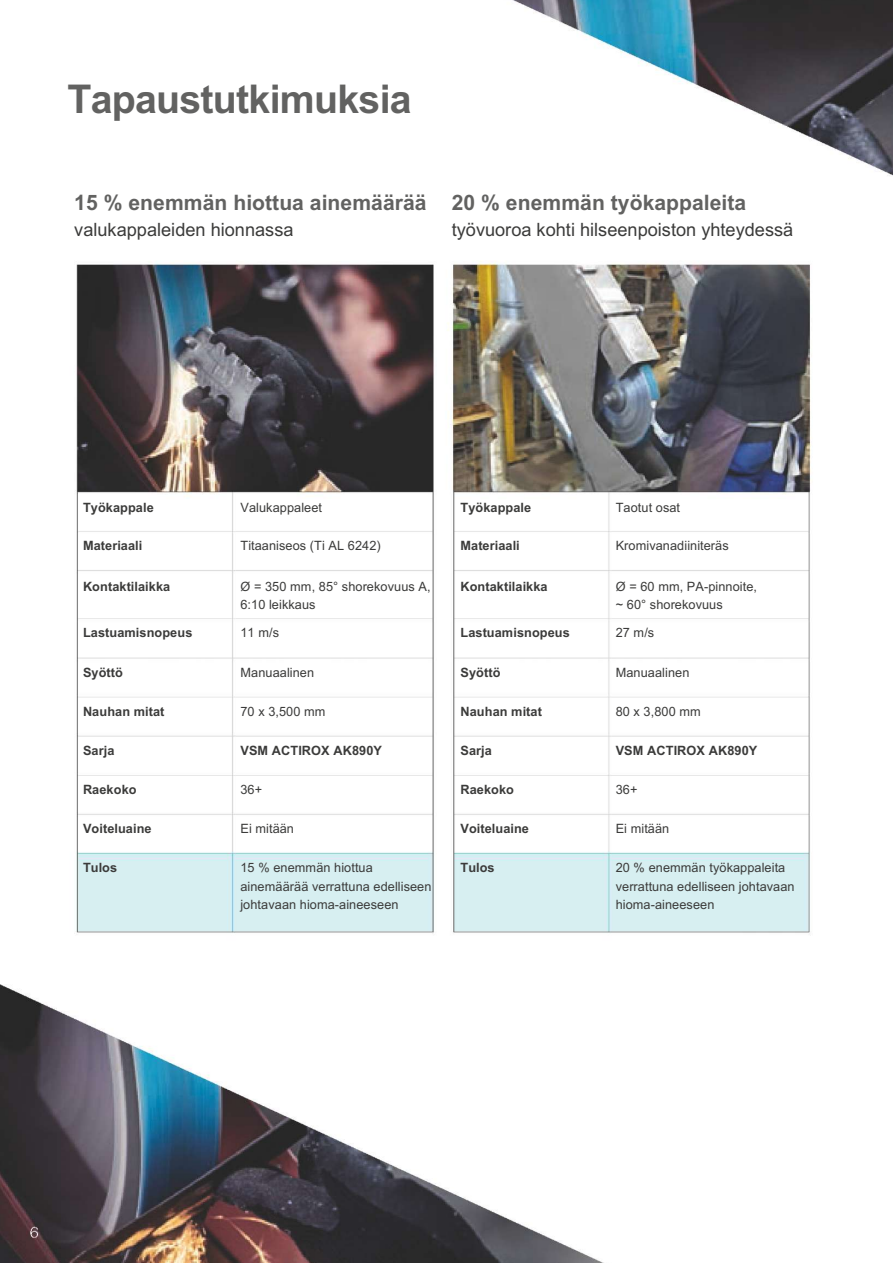
<style>
.page{position:relative;width:893px;height:1263px;background:#fff}
.page>*{position:absolute;margin:0;border:0;box-sizing:border-box;transform-origin:0 0}
.t1{font:700 39.6px "Arial";letter-spacing:-.02em;color:#626261}
.t2{font:700 21.3px "Arial";letter-spacing:.005em;color:#626261}
.t3{font:18.3px "Arial";color:#3b3b3a}
.t4{font:12.9px/18.3px "Arial";letter-spacing:.005em;color:#3b3b3a}
.t5{font:700 12.9px "Arial";letter-spacing:.005em;color:#3b3b3a}
</style>
<div class="page">
<img style="left:0;top:0;width:893px;height:1263px">
<h1 class="t1" style="left:67px;top:71px;width:346px">Tapaustutkimuksia</h1>
<h2 class="t2" style="left:74px;top:188px;width:354px">15 % enemmän hiottua ainemäärää</h2>
<h3 class="t3" style="left:74px;top:217px;width:221px">valukappaleiden hionnassa</h3>
<h2 class="t2" style="left:452px;top:188px;width:296px">20 % enemmän työkappaleita</h2>
<h3 class="t3" style="left:452px;top:217px;width:343px">työvuoroa kohti hilseenpoiston yhteydessä</h3>
<p class="t5" style="left:83px;top:498px;width:72px">Työkappale</p>
<p class="t4" style="left:240px;top:498px;width:83px">Valukappaleet</p>
<p class="t5" style="left:460px;top:498px;width:72px">Työkappale</p>
<p class="t4" style="left:616px;top:498px;width:66px">Taotut osat</p>
<p class="t5" style="left:83px;top:537px;width:61px">Materiaali</p>
<p class="t4" style="left:240px;top:537px;width:142px">Titaaniseos (Ti AL 6242)</p>
<p class="t5" style="left:460px;top:537px;width:61px">Materiaali</p>
<p class="t4" style="left:616px;top:537px;width:115px">Kromivanadiiniteräs</p>
<p class="t5" style="left:83px;top:577px;width:89px">Kontaktilaikka</p>
<p class="t4" style="left:240px;top:577px;width:192px">Ø = 350 mm, 85° shorekovuus A,<br>6:10 leikkaus</p>
<p class="t5" style="left:460px;top:577px;width:89px">Kontaktilaikka</p>
<p class="t4" style="left:616px;top:577px;width:143px">Ø = 60 mm, PA-pinnoite, ~ 60° shorekovuus</p>
<p class="t5" style="left:83px;top:624px;width:111px">Lastuamisnopeus</p>
<p class="t4" style="left:240px;top:624px;width:40px">11 m/s</p>
<p class="t5" style="left:460px;top:624px;width:111px">Lastuamisnopeus</p>
<p class="t4" style="left:616px;top:624px;width:40px">27 m/s</p>
<p class="t5" style="left:83px;top:663px;width:41px">Syöttö</p>
<p class="t4" style="left:240px;top:663px;width:75px">Manuaalinen</p>
<p class="t5" style="left:460px;top:663px;width:41px">Syöttö</p>
<p class="t4" style="left:616px;top:663px;width:75px">Manuaalinen</p>
<p class="t5" style="left:83px;top:702px;width:83px">Nauhan mitat</p>
<p class="t4" style="left:240px;top:702px;width:87px">70 x 3,500 mm</p>
<p class="t5" style="left:460px;top:702px;width:83px">Nauhan mitat</p>
<p class="t4" style="left:616px;top:702px;width:87px">80 x 3,800 mm</p>
<p class="t5" style="left:83px;top:741px;width:33px">Sarja</p>
<p class="t5" style="left:240px;top:741px;width:143px">VSM ACTIROX AK890Y</p>
<p class="t5" style="left:460px;top:741px;width:33px">Sarja</p>
<p class="t5" style="left:616px;top:741px;width:143px">VSM ACTIROX AK890Y</p>
<p class="t5" style="left:83px;top:780px;width:55px">Raekoko</p>
<p class="t4" style="left:240px;top:780px;width:23px">36+</p>
<p class="t5" style="left:460px;top:780px;width:55px">Raekoko</p>
<p class="t4" style="left:616px;top:780px;width:23px">36+</p>
<p class="t5" style="left:83px;top:819px;width:70px">Voiteluaine</p>
<p class="t4" style="left:240px;top:819px;width:55px">Ei mitään</p>
<p class="t5" style="left:460px;top:819px;width:70px">Voiteluaine</p>
<p class="t4" style="left:616px;top:819px;width:55px">Ei mitään</p>
<p class="t5" style="left:83px;top:859px;width:36px">Tulos</p>
<p class="t4" style="left:240px;top:859px;width:193px">15 % enemmän hiottua ainemäärää verrattuna edelliseen johtavaan hioma-aineeseen</p>
<p class="t5" style="left:460px;top:859px;width:36px">Tulos</p>
<p class="t4" style="left:616px;top:859px;width:180px">20 % enemmän työkappaleita verrattuna edelliseen johtavaan hioma-aineeseen</p>
</div>
